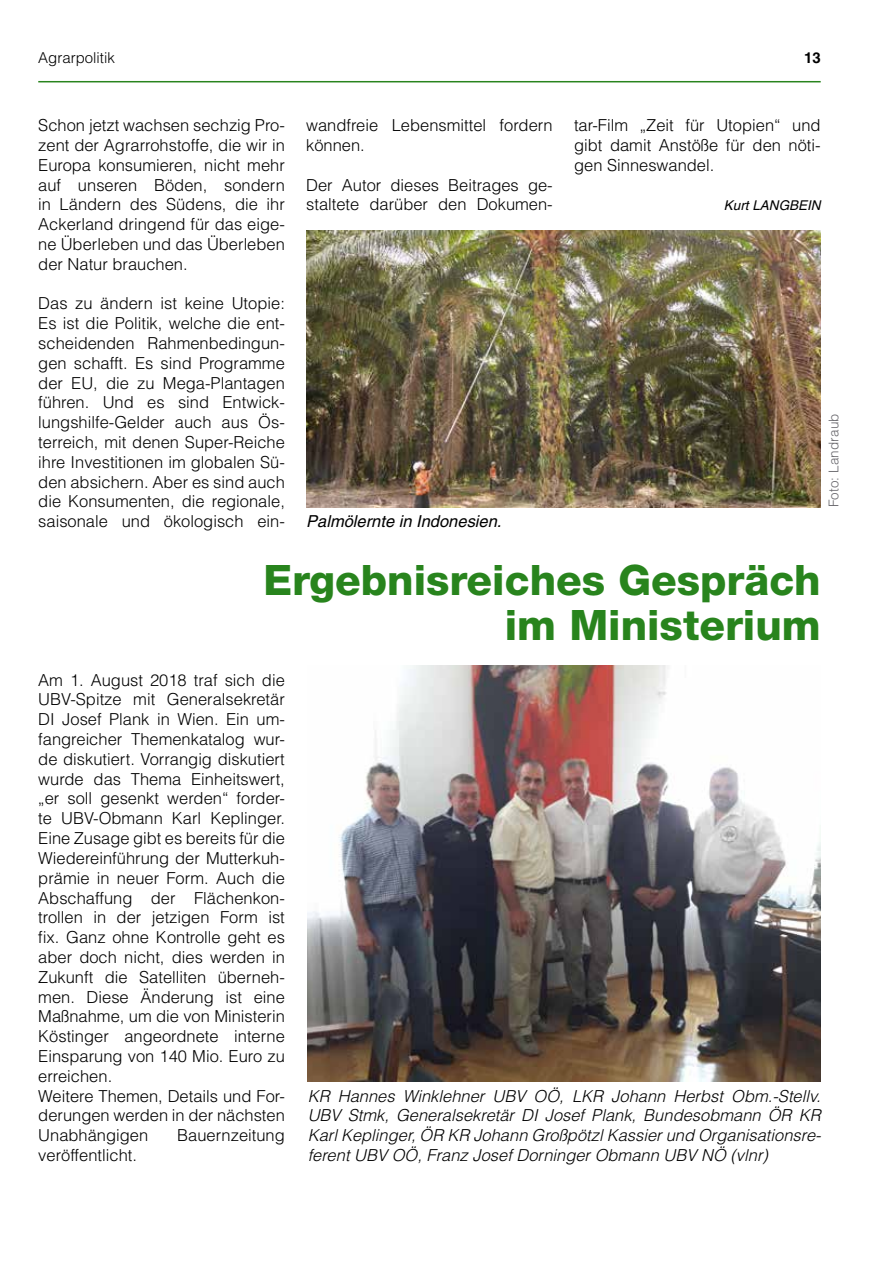
<style>
.page{position:relative;width:893px;height:1263px;background:#fff}
.page>*{position:absolute;margin:0;border:0;box-sizing:border-box;transform-origin:0 0}
.t1{font:800 42px/45px "Helvetica Neue";color:#28841d;text-align:right}
.t2{font:300 16.5px/19.8px "Helvetica";color:#000}
.t3{font:italic 300 16.5px/19.8px "Helvetica";color:#000;text-align:justify}
.t4{font:italic 16.5px "Helvetica";color:#000}
.t5{font:300 15px "Helvetica";color:#000}
.t6{font:700 15px "Helvetica";color:#000}
.t7{font:300 13.5px "Helvetica";letter-spacing:.01em;color:#68676c}
.t8{font:italic 13.5px "Helvetica";color:#000}
</style>
<div class="page">
<hr style="left:38px;top:81px;width:783px;height:1px;background:#28841d">
<img style="left:308px;top:666px;width:513px;height:416px">
<img style="left:306px;top:230px;width:515px;height:277px">
<p class="t5" style="left:38px;top:48px;width:78px">Agrarpolitik</p>
<p class="t6" style="left:804px;top:48px;width:18px">13</p>
<p class="t2" style="left:38px;top:115px;width:248px;text-align:justify">Schon jetzt wachsen sechzig Pro&shy;zent der Agrarrohstoffe, die wir in Europa konsumieren, nicht mehr auf unseren Böden, sondern in Ländern des Südens, die ihr Ackerland dringend für das eige&shy;ne Überleben und das Überleben der Natur brauchen.</p>
<p class="t2" style="left:38px;top:293px;width:248px;text-align:justify">Das zu ändern ist keine Utopie:<br>Es ist die Politik, welche die ent&shy;scheidenden Rahmenbedingun&shy;gen schafft. Es sind Programme der EU, die zu Mega-Plantagen führen. Und es sind Entwick&shy;lungshilfe-Gelder auch aus Ös&shy;terreich, mit denen Super-Reiche ihre Investitionen im globalen Sü&shy;den absichern. Aber es sind auch die Konsumenten, die regionale, saisonale und ökologisch ein-</p>
<p class="t2" style="left:306px;top:115px;width:248px">wandfreie Lebensmittel fordern können.</p>
<p class="t2" style="left:306px;top:174px;width:248px">Der Autor dieses Beitrages ge&shy;staltete darüber den Dokumen-</p>
<p class="t4" style="left:306px;top:512px;width:197px">Palmölernte in Indonesien.</p>
<p class="t2" style="left:574px;top:115px;width:248px;text-align:justify">tar-Film „Zeit für Utopien“ und gibt damit Anstöße für den nöti&shy;gen Sinneswandel.</p>
<p class="t8" style="left:724px;top:198px;width:98px">Kurt LANGBEIN</p>
<p class="t7" style="left:825px;top:507px;width:96px;rotate:-90deg">Foto: Landraub</p>
<h1 class="t1" style="left:264px;top:557px;width:559px">Ergebnisreiches Gespräch im Ministerium</h1>
<p class="t2" style="left:38px;top:669px;width:248px">Am 1. August 2018 traf sich die<br>UBV-Spitze mit Generalsekretär<br>DI Josef Plank in Wien. Ein um&shy;fangreicher Themenkatalog wur&shy;de diskutiert. Vorrangig diskutiert wurde das Thema Einheitswert, „er soll gesenkt werden“ forder&shy;te UBV-Obmann Karl Keplinger.<br>Eine Zusage gibt es bereits für die<br>Wiedereinführung der Mutterkuh&shy;prämie in neuer Form. Auch die<br>Abschaffung der Flächenkon&shy;trollen in der jetzigen Form ist fix. Ganz ohne Kontrolle geht es aber doch nicht, dies werden in<br>Zukunft die Satelliten überneh&shy;men. Diese Änderung ist eine<br>Maßnahme, um die von Ministerin<br>Köstinger angeordnete interne<br>Einsparung von 140 Mio. Euro zu erreichen.<br>Weitere Themen, Details und For&shy;derungen werden in der nächsten<br>Unabhängigen</p>
<p class="t2" style="left:177px;top:1125px;width:109px">Bauernzeitung</p>
<p class="t2" style="left:38px;top:1145px;width:100px">veröffentlicht.</p>
<p class="t3" style="left:308px;top:1085px;width:515px">KR Hannes Winklehner UBV OÖ, LKR Johann Herbst Obm.-Stellv.<br>UBV Stmk, Generalsekretär DI Josef Plank, Bundesobmann ÖR KR Karl Keplinger, ÖR KR Johann Großpötzl Kassier und Organisationsre&shy;ferent UBV OÖ, Franz Josef Dorninger Obmann UBV NÖ (vlnr)</p>
</div>
